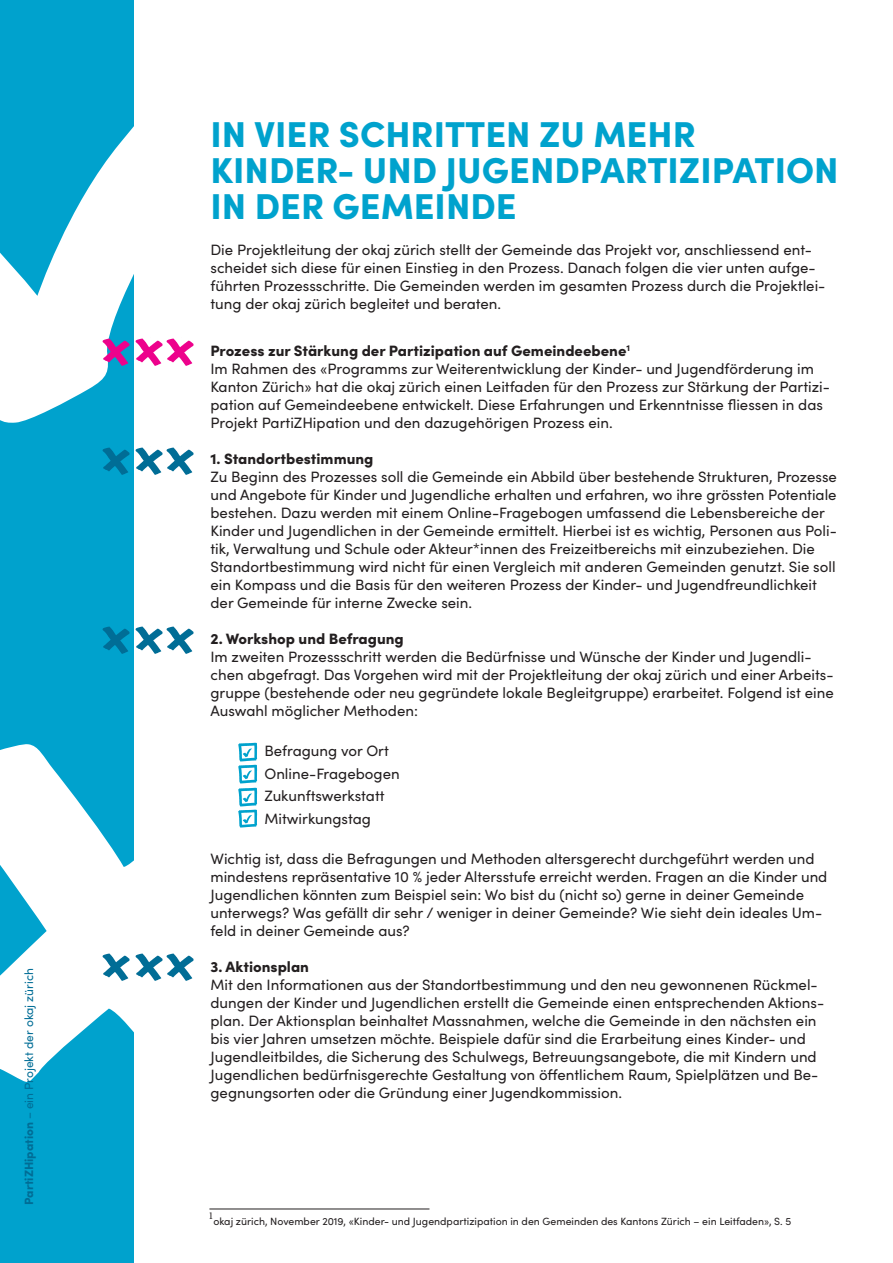
<style>
.page{position:relative;width:893px;height:1263px;background:#fff}
.page>*{position:absolute;margin:0;border:0;box-sizing:border-box;transform-origin:0 0}
.t1{font:900 36px/36px "Sofia Pro";color:#00a2cd}
.t2{font:15px/18px "Sofia Pro";color:#231f20}
.t3{font:900 15px "Sofia Pro";color:#231f20}
.t4{font:12px "Sofia Pro";color:#006d96}
.t5{font:10.5px "Sofia Pro";color:#231f20}
.t6{font:10.5px "Minion Pro";color:#231f20}
.s1{font-weight:900}
</style>
<div class="page">
<div style="left:0;top:0;width:134px;height:1263px;background:#00a2cd"></div>
<svg style="left:0;top:744px;width:134px;height:338px;fill:#fff"></svg>
<svg style="left:0;top:126px;width:134px;height:297px;fill:#fff"></svg>
<img style="left:238px;top:764px;width:20px;height:20px">
<img style="left:238px;top:787px;width:20px;height:41px">
<img style="left:238px;top:742px;width:20px;height:20px">
<img style="left:135px;top:338px;width:59px;height:28px">
<img style="left:102px;top:337px;width:31px;height:29px">
<img style="left:135px;top:447px;width:59px;height:28px">
<img style="left:102px;top:447px;width:28px;height:28px">
<img style="left:135px;top:626px;width:59px;height:28px">
<img style="left:102px;top:626px;width:28px;height:28px">
<img style="left:135px;top:953px;width:59px;height:28px">
<img style="left:102px;top:952px;width:31px;height:29px">
<hr style="left:209px;top:1208px;width:220px;height:1px;background:#231f20">
<p class="t4" style="left:20px;top:1205px;width:238px;rotate:-90deg"><span class="s1">PartiZHipation</span> – ein Projekt der okaj zürich</p>
<p class="t1" style="left:210px;top:113px;width:487px">IN VIER SCHRITTEN ZU MEHR</p>
<p class="t1" style="left:210px;top:149px;width:630px">KINDER- UND JUGENDPARTIZIPATION<br>IN DER GEMEINDE</p>
<p class="t2" style="left:210px;top:240px;width:616px">Die Projektleitung der okaj zürich stellt der Gemeinde das Projekt vor, anschliessend ent&shy;scheidet sich diese für einen Einstieg in den Prozess. Danach folgen die vier unten aufge&shy;führten Prozessschritte. Die Gemeinden werden im gesamten Prozess durch die Projektlei&shy;tung der okaj zürich begleitet und beraten.</p>
<p class="t3" style="left:210px;top:338px;width:421px">Prozess zur Stärkung der Partizipation auf Gemeindeebene<sup>1</sup></p>
<p class="t2" style="left:210px;top:358px;width:621px">Im Rahmen des «Programms zur Weiterentwicklung der Kinder- und Jugendförderung im Kanton Zürich» hat die okaj zürich einen Leitfaden für den Prozess zur Stärkung der Partizi&shy;pation auf Gemeindeebene entwickelt. Diese Erfahrungen und Erkenntnisse fliessen in das Projekt PartiZHipation und den dazugehörigen Prozess ein.</p>
<p class="t3" style="left:210px;top:446px;width:165px">1. Standortbestimmung</p>
<p class="t2" style="left:210px;top:466px;width:628px">Zu Beginn des Prozesses soll die Gemeinde ein Abbild über bestehende Strukturen, Prozesse und Angebote für Kinder und Jugendliche erhalten und erfahren, wo ihre grössten Potentiale bestehen. Dazu werden mit einem Online-Fragebogen umfassend die Lebensbereiche der Kinder und Jugendlichen in der Gemeinde ermittelt. Hierbei ist es wichtig, Personen aus Poli&shy;tik, Verwaltung und Schule oder Akteur*innen des Freizeitbereichs mit einzubeziehen. Die Standortbestimmung wird nicht für einen Vergleich mit anderen Gemeinden genutzt. Sie soll ein Kompass und die Basis für den weiteren Prozess der Kinder- und Jugendfreundlichkeit der Gemeinde für interne Zwecke sein.</p>
<p class="t3" style="left:210px;top:626px;width:195px">2. Workshop und Befragung</p>
<p class="t2" style="left:210px;top:646px;width:625px">Im zweiten Prozessschritt werden die Bedürfnisse und Wünsche der Kinder und Jugendli&shy;chen abgefragt. Das Vorgehen wird mit der Projektleitung der okaj zürich und einer Arbeits&shy;gruppe (bestehende oder neu gegründete lokale Begleitgruppe) erarbeitet. Folgend ist eine Auswahl möglicher Methoden:</p>
<p class="t2" style="left:264px;top:741px;width:126px">Befragung vor Ort</p>
<p class="t2" style="left:264px;top:763px;width:137px">Online-Fragebogen</p>
<p class="t2" style="left:264px;top:786px;width:122px">Zukunftswerkstatt</p>
<p class="t2" style="left:264px;top:808px;width:108px">Mitwirkungstag</p>
<p class="t2" style="left:210px;top:849px;width:618px">Wichtig ist, dass die Befragungen und Methoden altersgerecht durchgeführt werden und mindestens repräsentative 10 % jeder Altersstufe erreicht werden. Fragen an die Kinder und Jugendlichen könnten zum Beispiel sein: Wo bist du (nicht so) gerne in deiner Gemeinde unterwegs? Was gefällt dir sehr / weniger in deiner Gemeinde? Wie sieht dein ideales Um&shy;feld in deiner Gemeinde aus?</p>
<p class="t3" style="left:210px;top:955px;width:100px">3. Aktionsplan</p>
<p class="t2" style="left:210px;top:975px;width:615px">Mit den Informationen aus der Standortbestimmung und den neu gewonnenen Rückmel&shy;dungen der Kinder und Jugendlichen erstellt die Gemeinde einen entsprechenden Aktions&shy;plan. Der Aktionsplan beinhaltet Massnahmen, welche die Gemeinde in den nächsten ein bis vier Jahren umsetzen möchte. Beispiele dafür sind die Erarbeitung eines Kinder- und Jugendleitbildes, die Sicherung des Schulwegs, Betreuungsangebote, die mit Kindern und Jugendlichen bedürfnisgerechte Gestaltung von öffentlichem Raum, Spielplätzen und Be&shy;gegnungsorten oder die Gründung einer Jugendkommission.</p>
<p class="t6" style="left:208px;top:1209px;width:7px">1</p>
<p class="t5" style="left:213px;top:1214px;width:579px">okaj zürich, November 2019, «Kinder- und Jugendpartizipation in den Gemeinden des Kantons Zürich – ein Leitfaden», S. 5</p>
</div>
